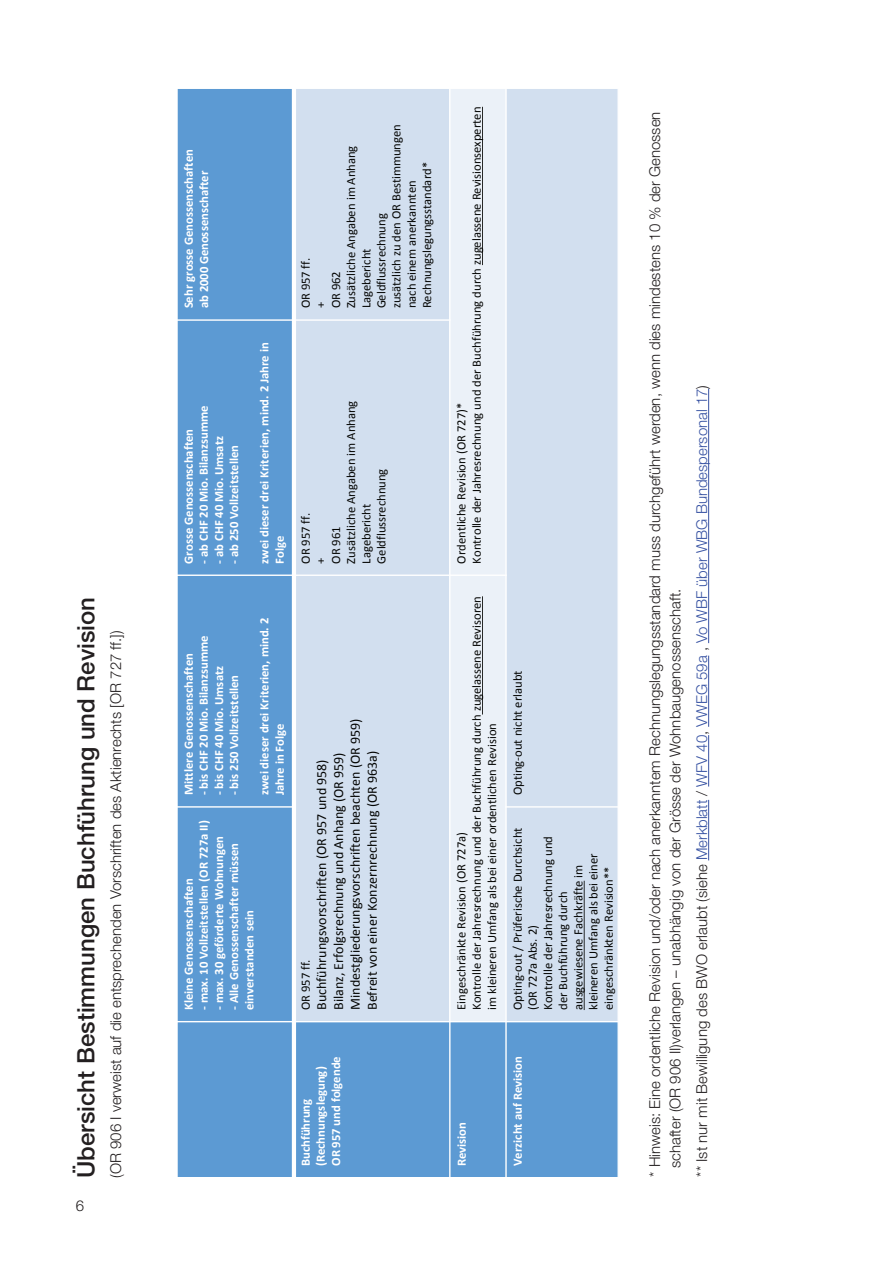
<style>
.page{position:relative;width:893px;height:1263px;background:#fff}
.page>*{position:absolute;margin:0;border:0;box-sizing:border-box;transform-origin:0 0}
.t1{font:500 24px "Helvetica Neue LT";color:#231f20}
.t2{font:300 15px/20.2px "Helvetica Neue LT";color:#231f20}
.t3{font:300 15px "Helvetica Neue LT";color:#3853a3}
.t4{font:13.95px/17px "Calibri";color:#040503}
.t5{font:12.6px/15.1px "Calibri";letter-spacing:-.005em;color:#040503}
.t6{font:700 12.6px/15.3px "Calibri";color:#fff}
.s1{color:#fff}
.s2{color:#231f20}
</style>
<div class="page">
<hr style="left:708px;top:800px;width:1px;height:60px;background:#3853a3">
<hr style="left:708px;top:735px;width:1px;height:51px;background:#3853a3">
<hr style="left:708px;top:656px;width:1px;height:71px;background:#3853a3">
<hr style="left:708px;top:389px;width:1px;height:254px;background:#3853a3">
<div style="left:177px;top:1022px;width:117px;height:156px;background:#5c9ad3"></div>
<div style="left:177px;top:807px;width:117px;height:215px;background:#5c9ad3"></div>
<div style="left:177px;top:575px;width:117px;height:232px;background:#5c9ad3"></div>
<div style="left:177px;top:320px;width:117px;height:255px;background:#5c9ad3"></div>
<div style="left:177px;top:88px;width:117px;height:232px;background:#5c9ad3"></div>
<div style="left:294px;top:1022px;width:156px;height:156px;background:#5c9ad3"></div>
<div style="left:294px;top:575px;width:156px;height:447px;background:#d2dfef"></div>
<div style="left:294px;top:320px;width:156px;height:255px;background:#d2dfef"></div>
<div style="left:294px;top:88px;width:156px;height:232px;background:#d2dfef"></div>
<div style="left:450px;top:1022px;width:56px;height:156px;background:#5c9ad3"></div>
<div style="left:450px;top:575px;width:56px;height:447px;background:#ebf1f8"></div>
<div style="left:450px;top:88px;width:56px;height:487px;background:#ebf1f8"></div>
<div style="left:506px;top:1022px;width:112px;height:156px;background:#5c9ad3"></div>
<div style="left:506px;top:807px;width:112px;height:215px;background:#d2dfef"></div>
<div style="left:506px;top:88px;width:112px;height:719px;background:#d2dfef"></div>
<hr style="left:176px;top:1021px;width:443px;height:1px;background:#fff">
<hr style="left:176px;top:806px;width:120px;height:2px;background:#fff">
<hr style="left:505px;top:806px;width:114px;height:2px;background:#fff">
<hr style="left:176px;top:574px;width:331px;height:2px;background:#fff">
<hr style="left:176px;top:319px;width:275px;height:2px;background:#fff">
<hr style="left:292px;top:88px;width:4px;height:1090px;background:#fff">
<hr style="left:449px;top:88px;width:2px;height:1090px;background:#fff">
<hr style="left:505px;top:88px;width:2px;height:1090px;background:#fff">
<hr style="left:176px;top:1177px;width:443px;height:1px;background:#fff">
<hr style="left:176px;top:88px;width:443px;height:1px;background:#fff">
<hr style="left:176px;top:88px;width:2px;height:1090px;background:#fff">
<hr style="left:617px;top:88px;width:2px;height:1090px;background:#fff">
<svg style="left:482px;top:596px;width:1px;height:118px"></svg>
<svg style="left:482px;top:107px;width:1px;height:158px"></svg>
<svg style="left:584px;top:881px;width:1px;height:129px"></svg>
<h1 class="t1" style="left:72px;top:1178px;width:583px;rotate:-90deg">Übersicht Bestimmungen Buchführung und Revision</h1>
<p class="t2" style="left:76px;top:1195px;width:10px">6</p>
<p class="t2" style="left:105px;top:1178px;width:549px;rotate:-90deg">(OR 906 I verweist auf die entsprechenden Vorschriften des Aktienrechts [OR 727 ff.])</p>
<p class="t6" style="left:181px;top:308px;width:161px;rotate:-90deg">Sehr grosse Genossenschaften ab 2000 Genossenschafter</p>
<p class="t6" style="left:196px;top:564px;width:160px;rotate:-90deg">- ab CHF 20 Mio. Bilanzsumme</p>
<p class="t6" style="left:181px;top:564px;width:136px;rotate:-90deg">Grosse Genossenschaften</p>
<p class="t6" style="left:211px;top:564px;width:129px;rotate:-90deg">- ab CHF 40 Mio. Umsatz</p>
<p class="t6" style="left:226px;top:564px;width:120px;rotate:-90deg">- ab 250 Vollzeitstellen</p>
<p class="t6" style="left:257px;top:564px;width:223px;rotate:-90deg">zwei dieser drei Kriterien, mind. 2 Jahre in<br>Folge</p>
<p class="t5" style="left:298px;top:308px;width:186px;rotate:-90deg">OR 957 ff.<br>+<br>OR 962<br>Zusätzliche Angaben im Anhang<br>Lagebericht<br>Geldflussrechnung<br>zusätzlich zu den OR Bestimmungen nach einem anerkannten<br>Rechnungslegungsstandard*</p>
<p class="t5" style="left:298px;top:564px;width:164px;rotate:-90deg">OR 957 ff.<br>+<br>OR 961<br>Zusätzliche Angaben im Anhang<br>Lagebericht<br>Geldflussrechnung</p>
<p class="t6" style="left:196px;top:795px;width:162px;rotate:-90deg">- bis CHF 20 Mio. Bilanzsumme</p>
<p class="t6" style="left:181px;top:795px;width:144px;rotate:-90deg">Mittlere Genossenschaften</p>
<p class="t6" style="left:211px;top:795px;width:131px;rotate:-90deg">- bis CHF 40 Mio. Umsatz</p>
<p class="t6" style="left:226px;top:795px;width:122px;rotate:-90deg">- bis 250 Vollzeitstellen</p>
<p class="t6" style="left:257px;top:795px;width:179px;rotate:-90deg">zwei dieser drei Kriterien, mind. 2<br>Jahre in Folge</p>
<p class="t6" style="left:196px;top:1010px;width:191px;rotate:-90deg">- max. 10 Vollzeitstellen (OR 727a II)</p>
<p class="t6" style="left:211px;top:1010px;width:175px;rotate:-90deg">- max. 30 geförderte Wohnungen</p>
<p class="t6" style="left:226px;top:1010px;width:169px;rotate:-90deg">- Alle Genossenschafter müssen einverstanden sein</p>
<p class="t6" style="left:181px;top:1010px;width:133px;rotate:-90deg">Kleine Genossenschaften</p>
<p class="t4" style="left:313px;top:1010px;width:293px;rotate:-90deg">Buchführungsvorschriften (OR 957 und 958)<br>Bilanz, Erfolgsrechnung und Anhang (OR 959)<br>Mindestgliederungsvorschriften beachten (OR 959)<br>Befreit von einer Konzernrechnung (OR 963a)</p>
<p class="t5" style="left:298px;top:1010px;width:52px;rotate:-90deg">OR 957 ff.</p>
<p class="t6" style="left:298px;top:1166px;width:111px;rotate:-90deg">Buchführung (Rechnungslegung)<br>OR 957 und folgende</p>
<p class="t5" style="left:454px;top:564px;width:458px;rotate:-90deg">Ordentliche Revision (OR 727)*<br>Kontrolle der Jahresrechnung und der Buchführung durch zugelassene Revisionsexperten</p>
<p class="t5" style="left:454px;top:1010px;width:415px;rotate:-90deg">Eingeschränkte Revision (OR 727a)<br>Kontrolle der Jahresrechnung und der Buchführung durch zugelassene Revisoren im kleineren Umfang als bei einer ordentlichen Revision</p>
<p class="t5" style="left:510px;top:795px;width:126px;rotate:-90deg">Opting-out nicht erlaubt</p>
<p class="t5" style="left:510px;top:1010px;width:184px;rotate:-90deg">Opting-out / Prüferische Durchsicht (OR 727a Abs. 2)<br>Kontrolle der Jahresrechnung und der Buchführung durch ausgewiesene Fachkräfte im kleineren Umfang als bei einer eingeschränkten Revision**</p>
<p class="t6" style="left:454px;top:1166px;width:45px;rotate:-90deg">Revision</p>
<p class="t6" style="left:510px;top:1166px;width:111px;rotate:-90deg">Verzicht auf Revision</p>
<p class="t2" style="left:644px;top:1176px;width:1066px;rotate:-90deg">* Hinweis: Eine ordentliche Revision und/oder nach anerkanntem Rechnungslegungsstandard muss durchgeführt werden, wenn dies mindestens 10 % der Genossen <span class="s1">.</span> schafter (OR 906 II)verlangen – unabhängig von der Grösse der Wohnbaugenossenschaft.</p>
<p class="t3" style="left:693px;top:1176px;width:793px;rotate:-90deg"><span class="s2">** Ist nur mit Bewilligung des BWO erlaubt (siehe</span> Merkblatt <span class="s2">/</span> WFV 40<span class="s2">,</span> VWEG 59a <span class="s2">,</span> Vo WBF über WBG Bundespersonal 17<span class="s2">)</span></p>
</div>
